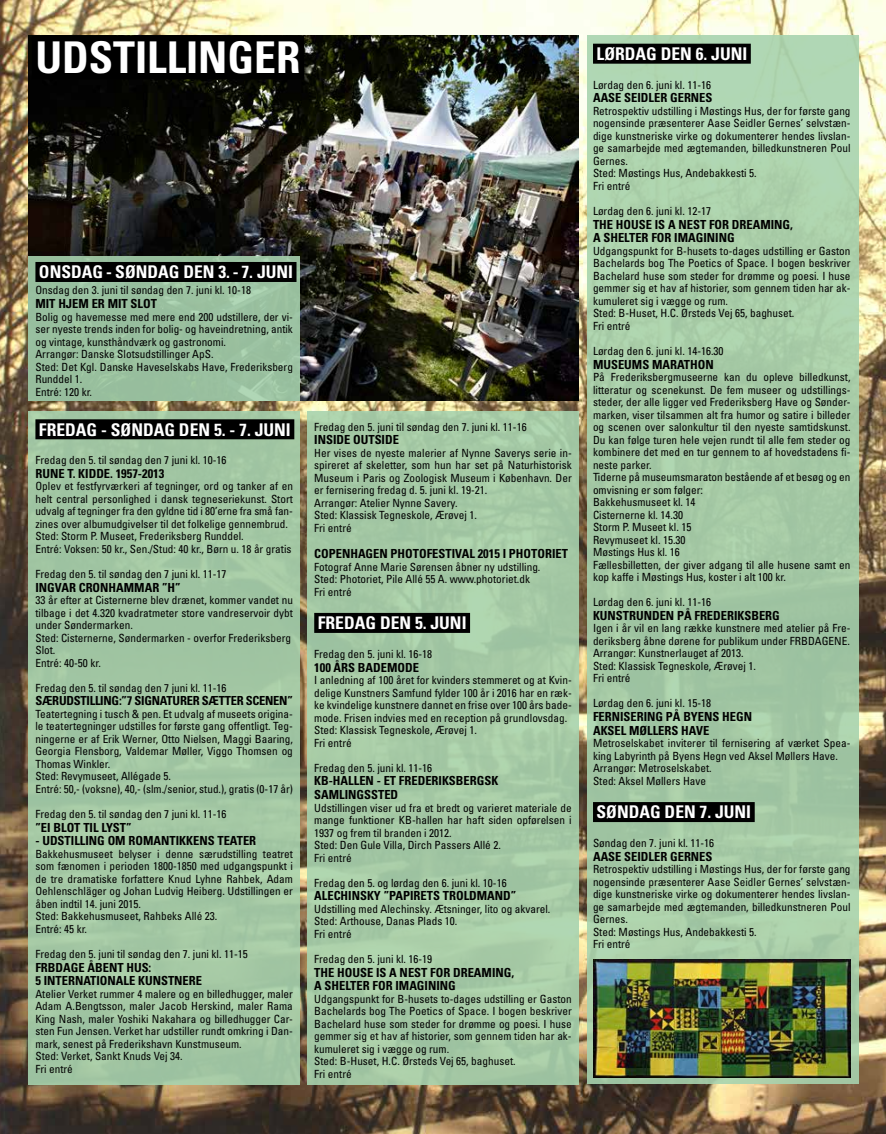
<style>
.page{position:relative;width:886px;height:1134px;background:#fff}
.page>*{position:absolute;margin:0;border:0;box-sizing:border-box;transform-origin:0 0}
.t1{font:700 condensed 43.75px "Univers";color:#fff}
.t2{font:700 condensed 17.5px "Univers";color:#fff}
.t3{font:700 condensed 12.5px/13.8px "Univers";color:#000}
.t4{font:700 condensed 12.5px "Univers";letter-spacing:-.02em;color:#000}
.t5{font:condensed 11.25px/12.5px "Univers";color:#000}
</style>
<div class="page">
<img style="left:0;top:0;width:886px;height:1134px">
<img style="left:28px;top:35px;width:551px;height:365px">
<div style="left:32px;top:36px;width:272px;height:43px;background:#000"></div>
<div style="left:28px;top:256px;width:272px;height:144px;background:#98bf9e"></div>
<div style="left:28px;top:411px;width:272px;height:673px;background:#a1c5a2"></div>
<div style="left:307px;top:411px;width:272px;height:673px;background:#a4c8a4"></div>
<div style="left:587px;top:35px;width:271px;height:1049px;background:linear-gradient(to right,#a7cca8,#a7cba7)"></div>
<div style="left:35px;top:262px;width:261px;height:20px;background:#000"></div>
<div style="left:35px;top:419px;width:259px;height:20px;background:#000"></div>
<div style="left:593px;top:44px;width:158px;height:20px;background:#000"></div>
<div style="left:593px;top:802px;width:162px;height:20px;background:#000"></div>
<div style="left:314px;top:613px;width:156px;height:20px;background:#000"></div>
<img style="left:593px;top:960px;width:257px;height:117px">
<h1 class="t1" style="left:35px;top:30px;width:266px">UDSTILLINGER</h1>
<h2 class="t2" style="left:39px;top:261px;width:255px">ONSDAG - SØNDAG DEN 3. - 7. JUNI</h2>
<p class="t5" style="left:35px;top:284px;width:217px">Onsdag den 3. juni til søndag den 7. juni kl. 10-18</p>
<p class="t3" style="left:35px;top:297px;width:123px">MIT HJEM ER MIT SLOT</p>
<p class="t5" style="left:35px;top:310px;width:259px">Bolig og havemesse med mere end 200 udstillere, der vi&shy;ser nyeste trends inden for bolig- og haveindretning, antik og vintage, kunsthåndværk og gastronomi.<br>Arrangør: Danske Slotsudstillinger ApS.<br>Sted: Det Kgl. Danske Haveselskabs Have, Frederiksberg Runddel 1.<br>Entré: 120 kr.</p>
<h2 class="t2" style="left:39px;top:419px;width:253px">FREDAG - SØNDAG DEN 5. - 7. JUNI</h2>
<p class="t5" style="left:35px;top:454px;width:193px">Fredag den 5. til søndag den 7 juni kl. 10-16</p>
<p class="t3" style="left:35px;top:466px;width:130px">RUNE T. KIDDE. 1957-2013</p>
<p class="t5" style="left:35px;top:480px;width:259px">Oplev et festfyrværkeri af tegninger, ord og tanker af en helt central personlighed i dansk tegneseriekunst. Stort udvalg af tegninger fra den gyldne tid i 80’erne fra små fan&shy;zines over albumudgivelser til det folkelige gennembrud.<br>Sted: Storm P. Museet, Frederiksberg Runddel.<br>Entré: Voksen: 50 kr., Sen./Stud: 40 kr., Børn u. 18 år gratis</p>
<p class="t5" style="left:35px;top:567px;width:193px">Fredag den 5. til søndag den 7 juni kl. 11-17</p>
<p class="t3" style="left:35px;top:580px;width:147px">INGVAR CRONHAMMAR ”H”</p>
<p class="t5" style="left:35px;top:594px;width:259px">33 år efter at Cisternerne blev drænet, kommer vandet nu tilbage i det 4.320 kvadratmeter store vandreservoir dybt under Søndermarken.<br>Sted: Cisternerne, Søndermarken - overfor Frederiksberg Slot.<br>Entré: 40-50 kr.</p>
<p class="t5" style="left:35px;top:681px;width:193px">Fredag den 5. til søndag den 7 juni kl. 11-16</p>
<p class="t4" style="left:35px;top:693px;width:259px">SÆRUDSTILLING:”7 SIGNATURER SÆTTER SCENEN”</p>
<p class="t5" style="left:35px;top:707px;width:259px">Teatertegning i tusch &amp; pen. Et udvalg af museets origina&shy;le teatertegninger udstilles for første gang offentligt. Teg&shy;ningerne er af Erik Werner, Otto Nielsen, Maggi Baaring, Georgia Flensborg, Valdemar Møller, Viggo Thomsen og Thomas Winkler.<br>Sted: Revymuseet, Allégade 5.<br>Entré: 50,- (voksne), 40,- (slm./senior, stud.), gratis (0-17 år)</p>
<p class="t5" style="left:35px;top:807px;width:193px">Fredag den 5. til søndag den 7 juni kl. 11-16</p>
<p class="t3" style="left:35px;top:820px;width:98px">”EI BLOT TIL LYST”</p>
<p class="t3" style="left:35px;top:834px;width:222px">- UDSTILLING OM ROMANTIKKENS TEATER</p>
<p class="t5" style="left:35px;top:847px;width:259px">Bakkehusmuseet belyser i denne særudstilling teatret som fænomen i perioden 1800-1850 med udgangspunkt i de tre dramatiske forfattere Knud Lyhne Rahbek, Adam Oehlenschläger og Johan Ludvig Heiberg. Udstillingen er åben indtil 14. juni 2015.<br>Sted: Bakkehusmuseet, Rahbeks Allé 23.<br>Entré: 45 kr.</p>
<p class="t5" style="left:35px;top:947px;width:214px">Fredag den 5. juni til søndag den 7. juni kl. 11-15</p>
<p class="t3" style="left:35px;top:960px;width:168px">FRBDAGE ÅBENT HUS:<br>5 INTERNATIONALE KUNSTNERE</p>
<p class="t5" style="left:35px;top:987px;width:259px">Atelier Verket rummer 4 malere og en billedhugger, maler Adam A.Bengtsson, maler Jacob Herskind, maler Rama King Nash, maler Yoshiki Nakahara og billedhugger Car&shy;sten Fun Jensen. Verket har udstiller rundt omkring i Dan&shy;mark, senest på Frederikshavn Kunstmuseum.<br>Sted: Verket, Sankt Knuds Vej 34.<br>Fri entré</p>
<p class="t5" style="left:314px;top:420px;width:214px">Fredag den 5. juni til søndag den 7. juni kl. 11-16</p>
<p class="t3" style="left:314px;top:433px;width:86px">INSIDE OUTSIDE</p>
<p class="t5" style="left:314px;top:446px;width:259px">Her vises de nyeste malerier af Nynne Saverys serie in&shy;spireret af skeletter, som hun har set på Naturhistorisk Museum i Paris og Zoologisk Museum i København. Der er fernisering fredag d. 5. juni kl. 19-21.<br>Arrangør: Atelier Nynne Savery.<br>Sted: Klassisk Tegneskole, Ærøvej 1.<br>Fri entré</p>
<p class="t3" style="left:314px;top:547px;width:255px">COPENHAGEN PHOTOFESTIVAL 2015 I PHOTORIET</p>
<p class="t5" style="left:314px;top:560px;width:228px">Fotograf Anne Marie Sørensen åbner ny udstilling.<br>Sted: Photoriet, Pile Allé 55 A. www.photoriet.dk<br>Fri entré</p>
<h2 class="t2" style="left:318px;top:612px;width:150px">FREDAG DEN 5. JUNI</h2>
<p class="t5" style="left:314px;top:647px;width:120px">Fredag den 5. juni kl. 16-18</p>
<p class="t3" style="left:314px;top:660px;width:106px">100 ÅRS BADEMODE</p>
<p class="t5" style="left:314px;top:674px;width:259px">I anledning af 100 året for kvinders stemmeret og at Kvin&shy;delige Kunstners Samfund fylder 100 år i 2016 har en ræk&shy;ke kvindelige kunstnere dannet en frise over 100 års bade&shy;mode. Frisen indvies med en reception på grundlovsdag.<br>Sted: Klassisk Tegneskole, Ærøvej 1.<br>Fri entré</p>
<p class="t5" style="left:314px;top:761px;width:120px">Fredag den 5. juni kl. 11-16</p>
<p class="t3" style="left:314px;top:774px;width:186px">KB-HALLEN - ET FREDERIKSBERGSK<br>SAMLINGSSTED</p>
<p class="t5" style="left:314px;top:801px;width:259px">Udstillingen viser ud fra et bredt og varieret materiale de mange funktioner KB-hallen har haft siden opførelsen i 1937 og frem til branden i 2012.<br>Sted: Den Gule Villa, Dirch Passers Allé 2.<br>Fri entré</p>
<p class="t5" style="left:314px;top:876px;width:194px">Fredag den 5. og lørdag den 6. juni kl. 10-16</p>
<p class="t3" style="left:314px;top:889px;width:204px">ALECHINSKY ”PAPIRETS TROLDMAND”</p>
<p class="t5" style="left:314px;top:902px;width:238px">Udstilling med Alechinsky. Ætsninger, lito og akvarel.<br>Sted: Arthouse, Danas Plads 10.<br>Fri entré</p>
<p class="t5" style="left:314px;top:952px;width:120px">Fredag den 5. juni kl. 16-19</p>
<p class="t3" style="left:314px;top:965px;width:202px">THE HOUSE IS A NEST FOR DREAMING,<br>A SHELTER FOR IMAGINING</p>
<p class="t5" style="left:314px;top:992px;width:259px">Udgangspunkt for B-husets to-dages udstilling er Gaston Bachelards bog The Poetics of Space. I bogen beskriver Bachelard huse som steder for drømme og poesi. I huse gemmer sig et hav af historier, som gennem tiden har ak&shy;kumuleret sig i vægge og rum.<br>Sted: B-Huset, H.C. Ørsteds Vej 65, baghuset.<br>Fri entré</p>
<h2 class="t2" style="left:596px;top:43px;width:152px">LØRDAG DEN 6. JUNI</h2>
<p class="t5" style="left:593px;top:78px;width:120px">Lørdag den 6. juni kl. 11-16</p>
<p class="t3" style="left:593px;top:91px;width:121px">AASE SEIDLER GERNES</p>
<p class="t5" style="left:593px;top:104px;width:259px">Retrospektiv udstilling i Møstings Hus, der for første gang nogensinde præsenterer Aase Seidler Gernes’ selvstæn&shy;dige kunstneriske virke og dokumenterer hendes livslan&shy;ge samarbejde med ægtemanden, billedkunstneren Poul Gernes.<br>Sted: Møstings Hus, Andebakkesti 5.<br>Fri entré</p>
<p class="t5" style="left:593px;top:204px;width:120px">Lørdag den 6. juni kl. 12-17</p>
<p class="t3" style="left:593px;top:217px;width:201px">THE HOUSE IS A NEST FOR DREAMING,<br>A SHELTER FOR IMAGINING</p>
<p class="t5" style="left:593px;top:244px;width:259px">Udgangspunkt for B-husets to-dages udstilling er Gaston Bachelards bog The Poetics of Space. I bogen beskriver Bachelard huse som steder for drømme og poesi. I huse gemmer sig et hav af historier, som gennem tiden har ak&shy;kumuleret sig i vægge og rum.<br>Sted: B-Huset, H.C. Ørsteds Vej 65, baghuset.<br>Fri entré</p>
<p class="t5" style="left:593px;top:344px;width:132px">Lørdag den 6. juni kl. 14-16.30</p>
<p class="t3" style="left:593px;top:357px;width:122px">MUSEUMS MARATHON</p>
<p class="t5" style="left:593px;top:371px;width:259px">På Frederiksbergmuseerne kan du opleve billedkunst, litteratur og scenekunst. De fem museer og udstillings&shy;steder, der alle ligger ved Frederiksberg Have og Sønder&shy;marken, viser tilsammen alt fra humor og satire i billeder og scenen over salonkultur til den nyeste samtidskunst.<br>Du kan følge turen hele vejen rundt til alle fem steder og kombinere det med en tur gennem to af hovedstadens fi&shy;neste parker.<br>Tiderne på museumsmaraton bestående af et besøg og en omvisning er som følger:<br>Bakkehusmuseet kl. 14<br>Cisternerne kl. 14.30<br>Storm P. Museet kl. 15<br>Revymuseet kl. 15.30<br>Møstings Hus kl. 16<br>Fællesbilletten, der giver adgang til alle husene samt en kop kaffe i Møstings Hus, koster i alt 100 kr.</p>
<p class="t5" style="left:593px;top:596px;width:120px">Lørdag den 6. juni kl. 11-16</p>
<p class="t3" style="left:593px;top:608px;width:188px">KUNSTRUNDEN PÅ FREDERIKSBERG</p>
<p class="t5" style="left:593px;top:622px;width:259px">Igen i år vil en lang række kunstnere med atelier på Fre&shy;deriksberg åbne dørene for publikum under FRBDAGENE.<br>Arrangør: Kunstnerlauget af 2013.<br>Sted: Klassisk Tegneskole, Ærøvej 1.<br>Fri entré</p>
<p class="t5" style="left:593px;top:697px;width:120px">Lørdag den 6. juni kl. 15-18</p>
<p class="t3" style="left:593px;top:710px;width:161px">FERNISERING PÅ BYENS HEGN<br>AKSEL MØLLERS HAVE</p>
<p class="t5" style="left:593px;top:737px;width:259px">Metroselskabet inviterer til fernisering af værket Spea&shy;king Labyrinth på Byens Hegn ved Aksel Møllers Have.<br>Arrangør: Metroselskabet.<br>Sted: Aksel Møllers Have</p>
<h2 class="t2" style="left:596px;top:801px;width:156px">SØNDAG DEN 7. JUNI</h2>
<p class="t5" style="left:593px;top:836px;width:123px">Søndag den 7. juni kl. 11-16</p>
<p class="t3" style="left:593px;top:849px;width:121px">AASE SEIDLER GERNES</p>
<p class="t5" style="left:593px;top:863px;width:259px">Retrospektiv udstilling i Møstings Hus, der for første gang nogensinde præsenterer Aase Seidler Gernes’ selvstæn&shy;dige kunstneriske virke og dokumenterer hendes livslan&shy;ge samarbejde med ægtemanden, billedkunstneren Poul Gernes.<br>Sted: Møstings Hus, Andebakkesti 5.<br>Fri entré</p>
</div>
